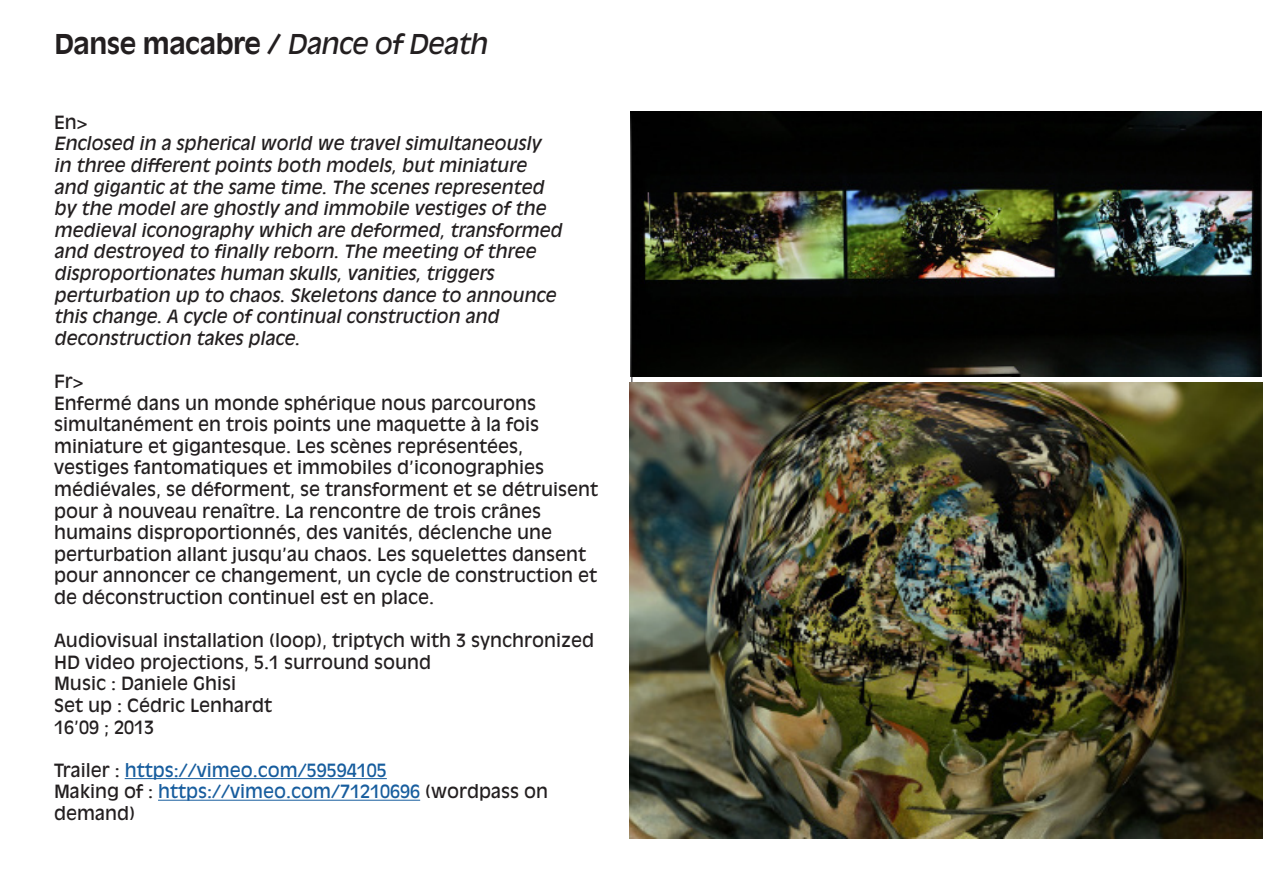
<style>
.page{position:relative;width:1263px;height:893px;background:#fff}
.page>*{position:absolute;margin:0;border:0;box-sizing:border-box;transform-origin:0 0}
.t1{font:700 27px "Antique Olive Std";letter-spacing:-.02em;color:#231f20}
.t2{font:18px/21.6px "Antique Olive Std";color:#231f20}
.t3{font:italic 18px/21.6px "Antique Olive Std";color:#231f20}
.t4{font:18px "Antique Olive Std";color:#175d9e}
.s1{font-weight:400;font-style:italic}
.s2{color:#231f20}
.s3{color:#175d9e}
</style>
<div class="page">
<hr style="left:632px;top:155px;width:1px;height:684px;background:#231f20">
<hr style="left:125px;top:778px;width:262px;height:1px;background:#175d9e">
<hr style="left:158px;top:800px;width:262px;height:1px;background:#175d9e">
<img style="left:630px;top:112px;width:632px;height:264px">
<img style="left:629px;top:383px;width:633px;height:456px">
<p class="t1" style="left:55px;top:27px;width:434px">Danse macabre / <span class="s1">Dance of Death</span></p>
<p class="t2" style="left:54px;top:111px;width:35px">En&gt;</p>
<p class="t3" style="left:54px;top:133px;width:510px">Enclosed in a spherical world we travel simultaneously in three different points both models, but miniature and gigantic at the same time. The scenes represented by the model are ghostly and immobile vestiges of the medieval iconography which are deformed, transformed and destroyed to finally reborn. The meeting of three disproportionates human skulls, vanities, triggers perturbation up to chaos. Skeletons dance to announce this change. A cycle of continual construction and deconstruction takes place.</p>
<p class="t2" style="left:54px;top:371px;width:31px">Fr&gt;</p>
<p class="t2" style="left:54px;top:392px;width:546px">Enfermé dans un monde sphérique nous parcourons simultanément en trois points une maquette à la fois miniature et gigantesque. Les scènes représentées, vestiges fantomatiques et immobiles d’iconographies médiévales, se déforment, se transforment et se détruisent pour à nouveau renaître. La rencontre de trois crânes humains disproportionnés, des vanités, déclenche une perturbation allant jusqu’au chaos. Les squelettes dansent pour annoncer ce changement, un cycle de construction et de déconstruction continuel est en place.</p>
<p class="t2" style="left:54px;top:630px;width:542px">Audiovisual installation (loop), triptych with 3 synchronized<br>HD video projections, 5.1 surround sound</p>
<p class="t2" style="left:54px;top:673px;width:184px">Music : Daniele Ghisi</p>
<p class="t2" style="left:54px;top:695px;width:220px">Set up : Cédric Lenhardt</p>
<p class="t2" style="left:54px;top:716px;width:102px">16’09 ; 2013</p>
<p class="t4" style="left:54px;top:759px;width:334px"><span class="s2">Trailer :</span> https://vimeo.com/59594105</p>
<p class="t2" style="left:54px;top:781px;width:496px">Making of : <span class="s3">https://vimeo.com/71210696</span> (wordpass on demand)</p>
</div>
